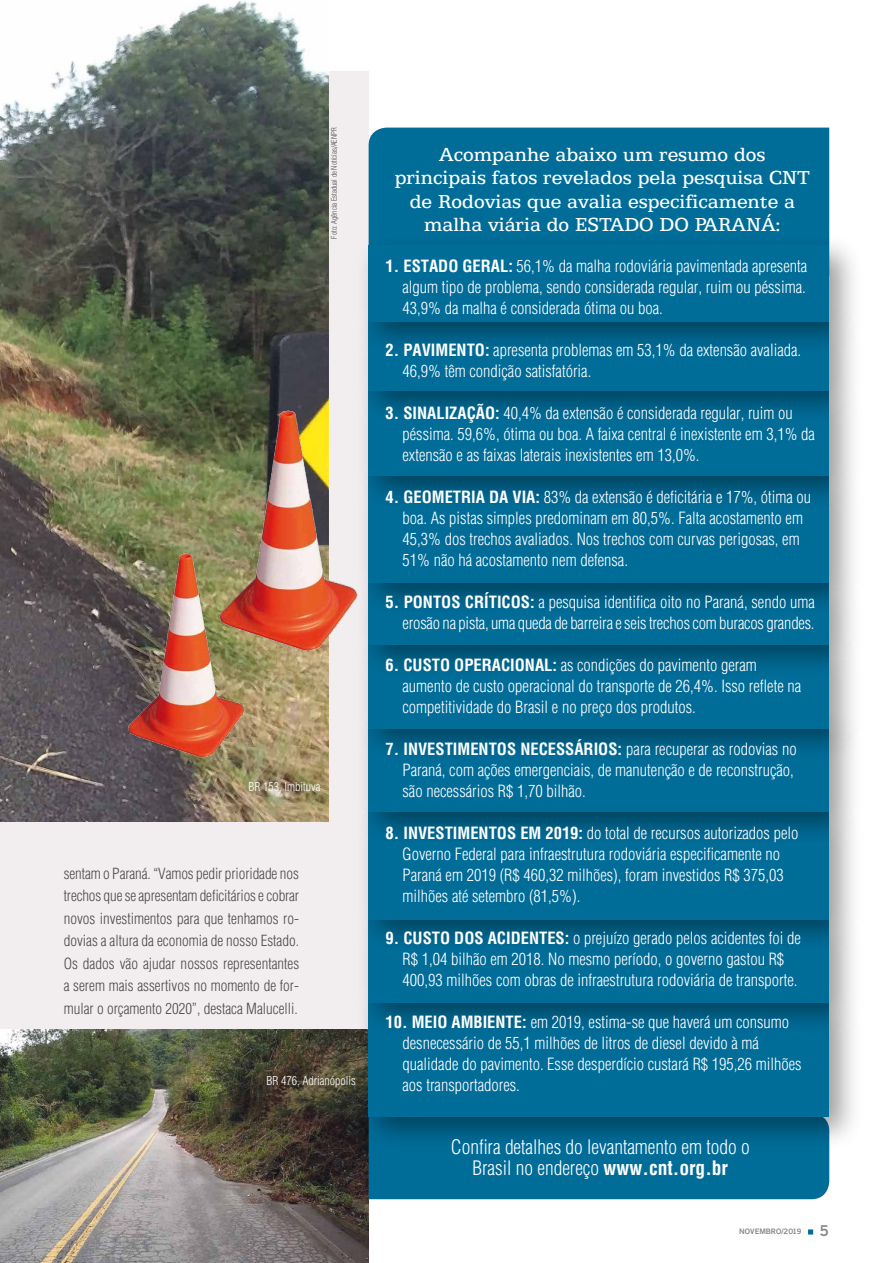
<style>
.page{position:relative;width:893px;height:1263px;background:#fff}
.page>*{position:absolute;margin:0;border:0;box-sizing:border-box;transform-origin:0 0}
.t1{font:19.5px/23.4px "ATF Antique";color:#fff;text-align:center}
.t2{font:300 condensed 19.5px/21px "Helvetica";color:#fff;text-align:center}
.t3{font:300 condensed 16.5px/21px "Helvetica";color:#fff}
.t4{font:300 condensed 15px/22.5px "Helvetica";color:#4b4b4d;text-align:justify}
.t5{font:300 condensed 12px "Helvetica";color:#fff}
.t6{font:300 condensed 7.5px "Helvetica";color:#4b4b4d}
.t7{font:700 7.5px "Goethe Gothic";color:#87888a}
.s1{font-weight:700}
.s2{font-size:15px}
</style>
<div class="page">
<svg style="left:808px;top:1229px;width:5px;height:5px"></svg>
<div style="left:0;top:71px;width:369px;height:1128px;background:#f2edef"></div>
<img style="left:0;top:1029px;width:369px;height:234px">
<img style="left:0;top:0;width:329px;height:821px">
<div style="left:369px;top:128px;width:460px;height:104px;background:#006d99"></div>
<div style="left:369px;top:1151px;width:460px;height:48px;background:#006d99"></div>
<div style="left:355px;top:989px;width:509px;height:162px;background:#000;opacity:.4"></div>
<div style="left:369px;top:1003px;width:460px;height:114px;background:#006d99"></div>
<div style="left:355px;top:905px;width:509px;height:132px;background:#000;opacity:.4"></div>
<div style="left:369px;top:919px;width:460px;height:83px;background:#006d99"></div>
<div style="left:355px;top:799px;width:509px;height:155px;background:#000;opacity:.4"></div>
<div style="left:369px;top:812px;width:460px;height:107px;background:#006d99"></div>
<div style="left:355px;top:710px;width:509px;height:136px;background:#000;opacity:.4"></div>
<div style="left:369px;top:723px;width:460px;height:89px;background:#006d99"></div>
<div style="left:355px;top:632px;width:509px;height:131px;background:#000;opacity:.4"></div>
<div style="left:369px;top:645px;width:460px;height:83px;background:#006d99"></div>
<div style="left:355px;top:569px;width:509px;height:110px;background:#000;opacity:.4"></div>
<div style="left:369px;top:583px;width:460px;height:62px;background:#006d99"></div>
<div style="left:355px;top:463px;width:509px;height:154px;background:#000;opacity:.4"></div>
<div style="left:369px;top:476px;width:460px;height:107px;background:#006d99"></div>
<div style="left:355px;top:377px;width:509px;height:134px;background:#000;opacity:.4"></div>
<div style="left:369px;top:390px;width:460px;height:86px;background:#006d99"></div>
<div style="left:355px;top:307px;width:509px;height:118px;background:#000;opacity:.4"></div>
<div style="left:369px;top:321px;width:460px;height:69px;background:#006d99"></div>
<div style="left:355px;top:232px;width:509px;height:124px;background:#000;opacity:.4"></div>
<div style="left:369px;top:246px;width:460px;height:76px;background:#006d99"></div>
<img style="left:194px;top:400px;width:188px;height:257px">
<img style="left:115px;top:546px;width:140px;height:217px">
<p class="t6" style="left:330px;top:239px;width:113px;rotate:-90deg">Foto: Agência Estadual de Notícias/AENPR</p>
<p class="t5" style="left:248px;top:780px;width:73px">BR 153, Imbituva</p>
<p class="t4" style="left:64px;top:862px;width:237px">sentam o Paraná. “Vamos pedir prioridade nos trechos que se apresentam deficitários e cobrar novos investimentos para que tenhamos ro&shy;dovias a altura da economia de nosso Estado.<br>Os dados vão ajudar nossos representantes a serem mais assertivos no momento de for&shy;mular o orçamento 2020”, destaca Malucelli.</p>
<p class="t5" style="left:266px;top:1073px;width:91px">BR 476, Adrianópolis</p>
<p class="t1" style="left:395px;top:143px;width:417px">Acompanhe abaixo um resumo dos principais fatos revelados pela pesquisa CNT de Rodovias que avalia especificamente a malha viária do ESTADO DO PARANÁ:</p>
<p class="t3" style="left:403px;top:255px;width:406px;text-align:justify;text-indent:-17px"><span class="s1">1. ESTADO GERAL:</span> 56,1% da malha rodoviária pavimentada apresenta algum tipo de problema, sendo considerada regular, ruim ou péssima.<br>43,9% da malha é considerada ótima ou boa.</p>
<p class="t3" style="left:403px;top:339px;width:400px;text-indent:-17px"><span class="s1">2. PAVIMENTO:</span> apresenta problemas em 53,1% da extensão avaliada.<br>46,9% têm condição satisfatória.</p>
<p class="t3" style="left:403px;top:402px;width:414px;text-indent:-17px"><span class="s1">3. SINALIZAÇÃO:</span> 40,4% da extensão é considerada regular, ruim ou péssima. 59,6%, ótima ou boa. A faixa central é inexistente em 3,1% da extensão e as faixas laterais inexistentes em 13,0%.</p>
<p class="t3" style="left:403px;top:486px;width:410px;text-indent:-17px"><span class="s1">4. GEOMETRIA DA VIA:</span> 83% da extensão é deficitária e 17%, ótima ou boa. As pistas simples predominam em 80,5%. Falta acostamento em 45,3% dos trechos avaliados. Nos trechos com curvas perigosas, em 51% não há acostamento nem defensa.</p>
<p class="t3" style="left:386px;top:591px;width:431px;text-align:right"><span class="s1">5. PONTOS CRÍTICOS:</span> a pesquisa identifica oito no Paraná, sendo uma erosão na pista, uma queda de barreira e seis trechos com buracos grandes.</p>
<p class="t3" style="left:403px;top:654px;width:400px;text-indent:-17px"><span class="s1">6. CUSTO OPERACIONAL:</span> as condições do pavimento geram aumento de custo operacional do transporte de 26,4%. Isso reflete na competitividade do Brasil e no preço dos produtos.</p>
<p class="t3" style="left:403px;top:738px;width:396px;text-indent:-17px"><span class="s1">7. INVESTIMENTOS NECESSÁRIOS:</span> para recuperar as rodovias no<br>Paraná, com ações emergenciais, de manutenção e de reconstrução, são necessários R$ 1,70 bilhão.</p>
<p class="t3" style="left:403px;top:822px;width:397px;text-indent:-17px"><span class="s1">8. INVESTIMENTOS EM 2019:</span> do total de recursos autorizados pelo Governo Federal para infraestrutura rodoviária especificamente no Paraná em 2019 (R$ 460,32 milhões), foram investidos R$ 375,03 milhões até setembro (81,5%).</p>
<p class="t3" style="left:403px;top:927px;width:400px;text-indent:-17px"><span class="s1">9. CUSTO DOS ACIDENTES:</span> o prejuízo gerado pelos acidentes foi de<br>R$ 1,04 bilhão em 2018. No mesmo período, o governo gastou R$<br>400,93 milhões com obras de infraestrutura rodoviária de transporte.</p>
<p class="t3" style="left:403px;top:1011px;width:401px;text-indent:-17px"><span class="s1">10. MEIO AMBIENTE:</span> em 2019, estima-se que haverá um consumo desnecessário de 55,1 milhões de litros de diesel devido à má qualidade do pavimento. Esse desperdício custará R$ 195,26 milhões aos transportadores.</p>
<p class="t2" style="left:451px;top:1136px;width:300px">Confira detalhes do levantamento em todo o<br>Brasil no endereço <span class="s1">www.cnt.org.br</span></p>
<p class="t7" style="left:739px;top:1227px;width:91px">NOVEMBRO/2019 <span class="s2">5</span></p>
</div>
